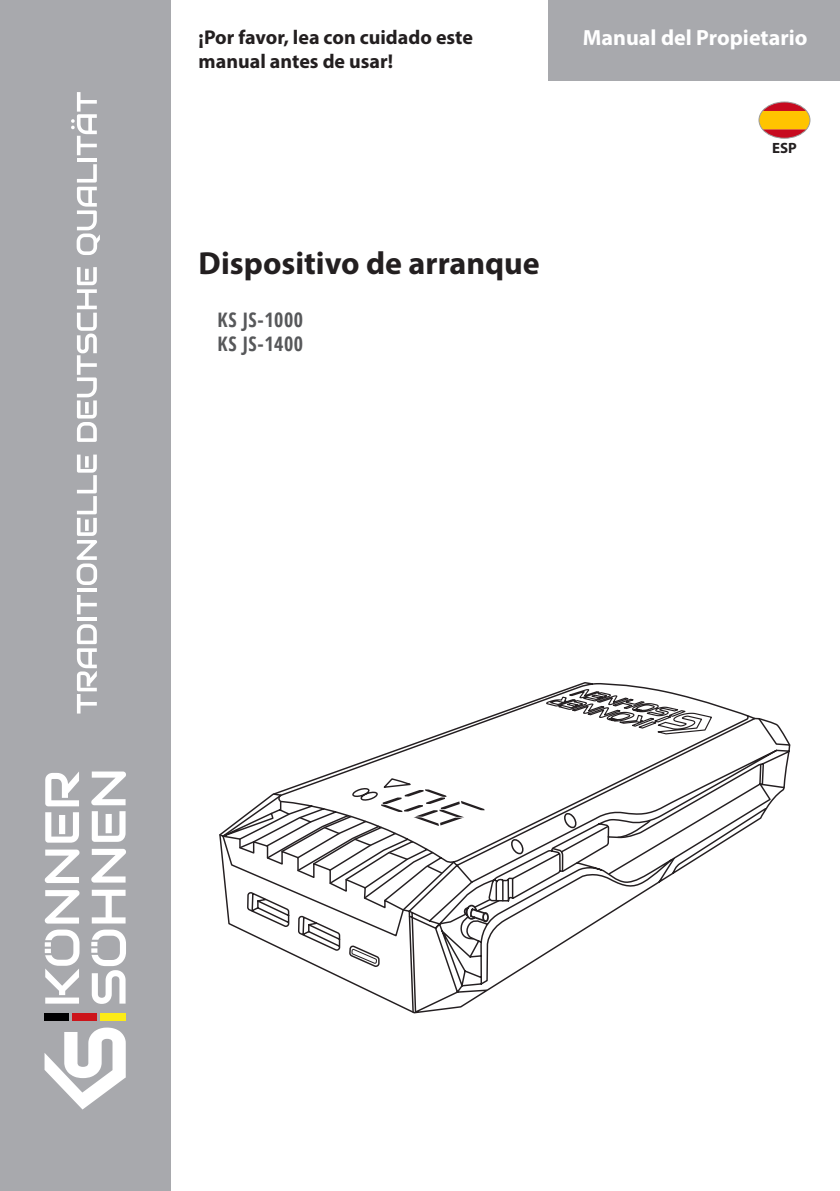
<style>
.page{position:relative;width:840px;height:1191px;background:#fff}
.page>*{position:absolute;margin:0;border:0;box-sizing:border-box;transform-origin:0 0}
.t1{font:700 32px "Myriad Pro";color:#231f20}
.t2{font:700 22px "Myriad Pro";color:#fff}
.t3{font:700 20px/24px "Myriad Pro";color:#231f20}
.t4{font:700 condensed 20px/24px "Open Sans";letter-spacing:.03em;color:#57585a}
.t5{font:700 15px "Myriad Pro";color:#231f20}
</style>
<div class="page">
<div style="left:0;top:0;width:170px;height:1191px;background:#a8a9ad"></div>
<svg style="left:77px;top:624px;width:20px;height:89px"></svg>
<hr style="left:77px;top:617px;width:20px;height:3px;background:#fff">
<svg style="left:77px;top:595px;width:20px;height:19px"></svg>
<hr style="left:77px;top:588px;width:20px;height:4px;background:#fff">
<svg style="left:77px;top:454px;width:20px;height:131px"></svg>
<svg style="left:77px;top:267px;width:20px;height:175px"></svg>
<svg style="left:77px;top:164px;width:23px;height:91px"></svg>
<hr style="left:77px;top:158px;width:20px;height:4px;background:#fff">
<svg style="left:71px;top:92px;width:26px;height:63px"></svg>
<svg style="left:44px;top:1027px;width:82px;height:82px"></svg>
<svg style="left:45px;top:890px;width:34px;height:33px"></svg>
<svg style="left:45px;top:849px;width:34px;height:34px"></svg>
<svg style="left:45px;top:812px;width:34px;height:30px"></svg>
<svg style="left:45px;top:772px;width:34px;height:34px"></svg>
<svg style="left:92px;top:889px;width:33px;height:34px"></svg>
<svg style="left:91px;top:849px;width:35px;height:33px"></svg>
<svg style="left:92px;top:811px;width:33px;height:31px"></svg>
<svg style="left:91px;top:771px;width:35px;height:34px"></svg>
<svg style="left:45px;top:929px;width:34px;height:74px"></svg>
<svg style="left:91px;top:929px;width:35px;height:75px"></svg>
<div style="left:44px;top:1012px;width:25px;height:8px;background:#000001"></div>
<div style="left:72px;top:1012px;width:25px;height:8px;background:#cc141a"></div>
<div style="left:100px;top:1012px;width:25px;height:8px;background:#fceb17"></div>
<svg style="left:219px;top:717px;width:571px;height:266px"></svg>
<svg style="left:246px;top:777px;width:254px;height:237px"></svg>
<svg style="left:545px;top:686px;width:167px;height:49px"></svg>
<div style="left:548px;top:0;width:291px;height:81px;background:#a8a9ad"></div>
<svg style="left:758px;top:101px;width:52px;height:38px"></svg>
<p class="t3" style="left:198px;top:25px;width:276px">¡Por favor, lea con cuidado este manual antes de usar!</p>
<p class="t2" style="left:582px;top:24px;width:226px">Manual del Propietario</p>
<h1 class="t1" style="left:198px;top:242px;width:342px">Dispositivo de arranque</h1>
<p class="t4" style="left:217px;top:307px;width:87px">KS JS-1000<br>KS JS-1400</p>
<p class="t5" style="left:771px;top:138px;width:26px">ESP</p>
</div>
